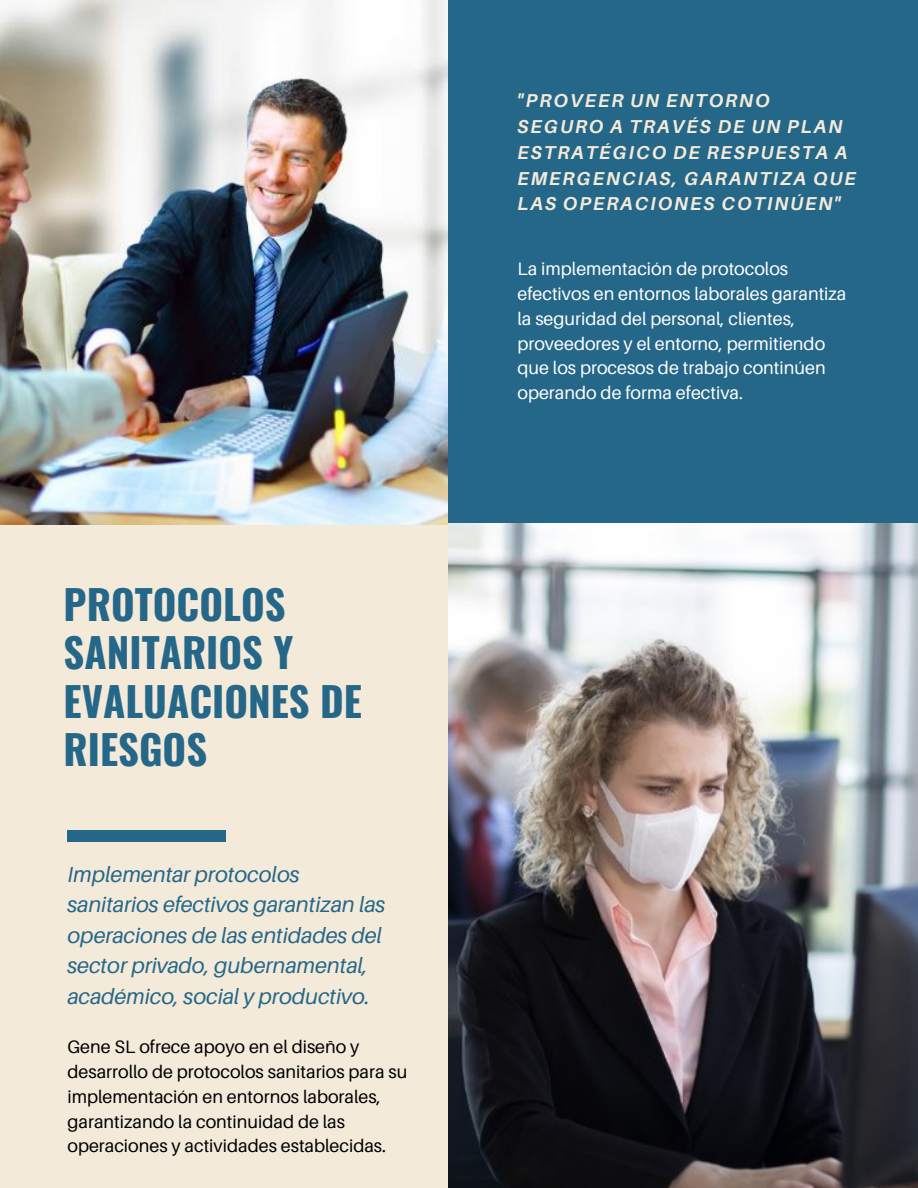
<style>
.page{position:relative;width:918px;height:1188px;background:#f3eada}
.page>*{position:absolute;margin:0;border:0;box-sizing:border-box;transform-origin:0 0}
.t1{font:700 40.5px/48.3px "Oswald";color:#256788}
.t2{font:italic 21.75px/30.3px "Aileron";color:#256788}
.t3{font:italic 700 18.75px/25.8px "Aileron";letter-spacing:.1em;color:#f3eada}
.t4{font:18px/24.8px "Aileron";color:#fff}
.t5{font:18px/24.8px "Aileron";color:#000}
</style>
<div class="page">
<img style="left:0;top:0;width:448px;height:524px">
<img style="left:448px;top:523px;width:470px;height:665px">
<div style="left:448px;top:0;width:470px;height:523px;background:#256788"></div>
<div style="left:68px;top:830px;width:158px;height:11px;background:#256788"></div>
<h1 class="t1" style="left:64px;top:578px;width:300px">PROTOCOLOS<br>SANITARIOS Y<br>EVALUACIONES DE<br>RIESGOS</h1>
<p class="t2" style="left:68px;top:859px;width:319px">Implementar protocolos sanitarios efectivos garantizan las operaciones de las entidades del sector privado, gubernamental, académico, social y productivo.</p>
<p class="t5" style="left:68px;top:1034px;width:342px">Gene SL ofrece apoyo en el diseño y desarrollo de protocolos sanitarios para su implementación en entornos laborales, garantizando la continuidad de las operaciones y actividades establecidas.</p>
<p class="t3" style="left:518px;top:87px;width:340px">"PROVEER UN ENTORNO<br>SEGURO A TRAVÉS DE UN PLAN<br>ESTRATÉGICO DE RESPUESTA A<br>EMERGENCIAS, GARANTIZA QUE<br>LAS OPERACIONES COTINÚEN"</p>
<p class="t4" style="left:518px;top:256px;width:330px">La implementación de protocolos efectivos en entornos laborales garantiza la seguridad del personal, clientes, proveedores y el entorno, permitiendo que los procesos de trabajo continúen operando de forma efectiva.</p>
</div>
